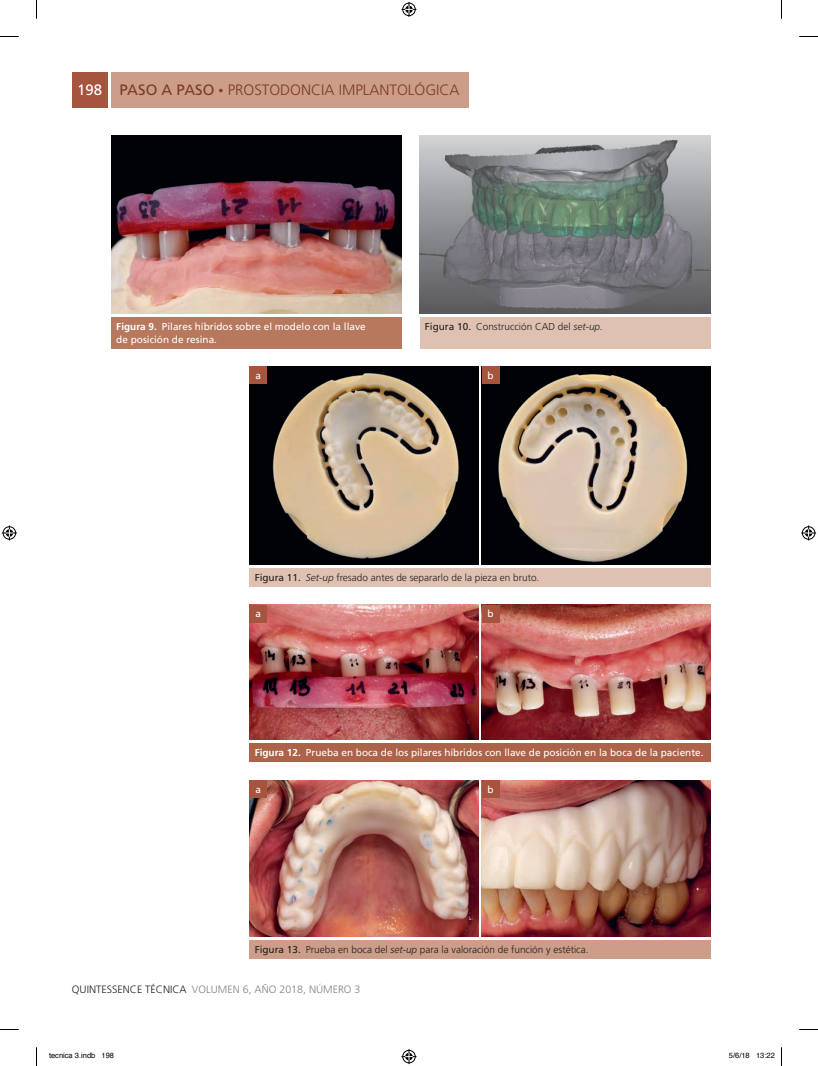
<style>
.page{position:relative;width:818px;height:1066px;background:#fff}
.page>*{position:absolute;margin:0;border:0;box-sizing:border-box;transform-origin:0 0}
.t1{font:300 15px "Frutiger LT Std";color:#7b3c27}
.t2{font:300 10.62px "Frutiger LT Std";color:#808285}
.t3{font:300 10px "Frutiger LT Std";color:#231f20}
.t4{font:10px "Frutiger LT Std";color:#fff}
.t5{font:7.5px "Helvetica";color:#000}
.s1{font-weight:400;color:#fff}
.s2{font-weight:400}
.s3{font-weight:400;font-size:10px}
.s4{font-weight:700}
.s5{font-style:italic}
.s6{color:#231f20}
</style>
<div class="page">
<div style="left:72px;top:72px;width:35px;height:35px;background:#a6543d"></div>
<div style="left:111px;top:72px;width:357px;height:35px;background:#cc9d88"></div>
<img style="left:111px;top:136px;width:290px;height:177px">
<img style="left:419px;top:136px;width:291px;height:177px">
<div style="left:419px;top:317px;width:291px;height:31px;background:#dec1b1"></div>
<div style="left:111px;top:317px;width:290px;height:31px;background:#b7785e"></div>
<img style="left:249px;top:366px;width:229px;height:198px">
<img style="left:481px;top:366px;width:229px;height:198px">
<div style="left:249px;top:366px;width:18px;height:18px;background:#a6543d"></div>
<div style="left:481px;top:366px;width:18px;height:18px;background:#a6543d"></div>
<div style="left:249px;top:568px;width:461px;height:18px;background:#dec1b1"></div>
<img style="left:249px;top:604px;width:229px;height:135px">
<img style="left:249px;top:780px;width:229px;height:155px">
<img style="left:481px;top:604px;width:229px;height:135px">
<img style="left:481px;top:780px;width:229px;height:155px">
<div style="left:249px;top:604px;width:18px;height:18px;background:#a6543d"></div>
<div style="left:249px;top:779px;width:18px;height:18px;background:#a6543d"></div>
<div style="left:481px;top:604px;width:18px;height:18px;background:#a6543d"></div>
<div style="left:481px;top:779px;width:18px;height:18px;background:#a6543d"></div>
<div style="left:249px;top:743px;width:461px;height:18px;background:#ad6349"></div>
<div style="left:249px;top:940px;width:461px;height:18px;background:#cc9d88"></div>
<svg style="left:0;top:36px;width:19px;height:1px"></svg>
<svg style="left:799px;top:36px;width:18px;height:1px"></svg>
<svg style="left:36px;top:0;width:1px;height:19px"></svg>
<svg style="left:36px;top:1047px;width:1px;height:18px"></svg>
<svg style="left:401px;top:2px;width:15px;height:15px"></svg>
<svg style="left:401px;top:1049px;width:15px;height:14px"></svg>
<svg style="left:2px;top:525px;width:15px;height:15px"></svg>
<svg style="left:801px;top:525px;width:14px;height:15px"></svg>
<h1 class="t1" style="left:77px;top:82px;width:384px"><span class="s1">198</span> <span class="s2">PASO A PASO</span> <span class="s3">•</span> PROSTODONCIA IMPLANTOLÓGICA</h1>
<p class="t4" style="left:116px;top:321px;width:250px"><span class="s4">Figura 9.</span> Pilares híbridos sobre el modelo con la llave</p>
<p class="t3" style="left:424px;top:321px;width:179px"><span class="s2">Figura 10.</span> Construcción CAD del <span class="s5">set-up.</span></p>
<p class="t4" style="left:116px;top:333px;width:102px">de posición de resina.</p>
<p class="t4" style="left:255px;top:369px;width:7px">a</p>
<p class="t4" style="left:487px;top:369px;width:8px">b</p>
<p class="t3" style="left:254px;top:572px;width:286px"><span class="s2">Figura 11.</span> <span class="s5">Set-up</span> fresado antes de separarlo de la pieza en bruto.</p>
<p class="t4" style="left:255px;top:608px;width:7px">a</p>
<p class="t4" style="left:487px;top:608px;width:8px">b</p>
<p class="t4" style="left:254px;top:746px;width:450px"><span class="s4">Figura 12.</span> Prueba en boca de los pilares híbridos con llave de posición en la boca de la paciente.</p>
<p class="t4" style="left:255px;top:783px;width:7px">a</p>
<p class="t4" style="left:487px;top:783px;width:8px">b</p>
<p class="t3" style="left:254px;top:943px;width:335px"><span class="s2">Figura 13.</span> Prueba en boca del <span class="s5">set-up</span> para la valoración de función y estética.</p>
<p class="t2" style="left:72px;top:982px;width:290px"><span class="s6">QUINTESSENCE TÉCNICA</span> VOLUMEN 6, AÑO 2018, NÚMERO 3</p>
<p class="t5" style="left:49px;top:1049px;width:67px">tecnica 3.indb 198</p>
<p class="t5" style="left:728px;top:1049px;width:47px">5/6/18 13:22</p>
</div>
